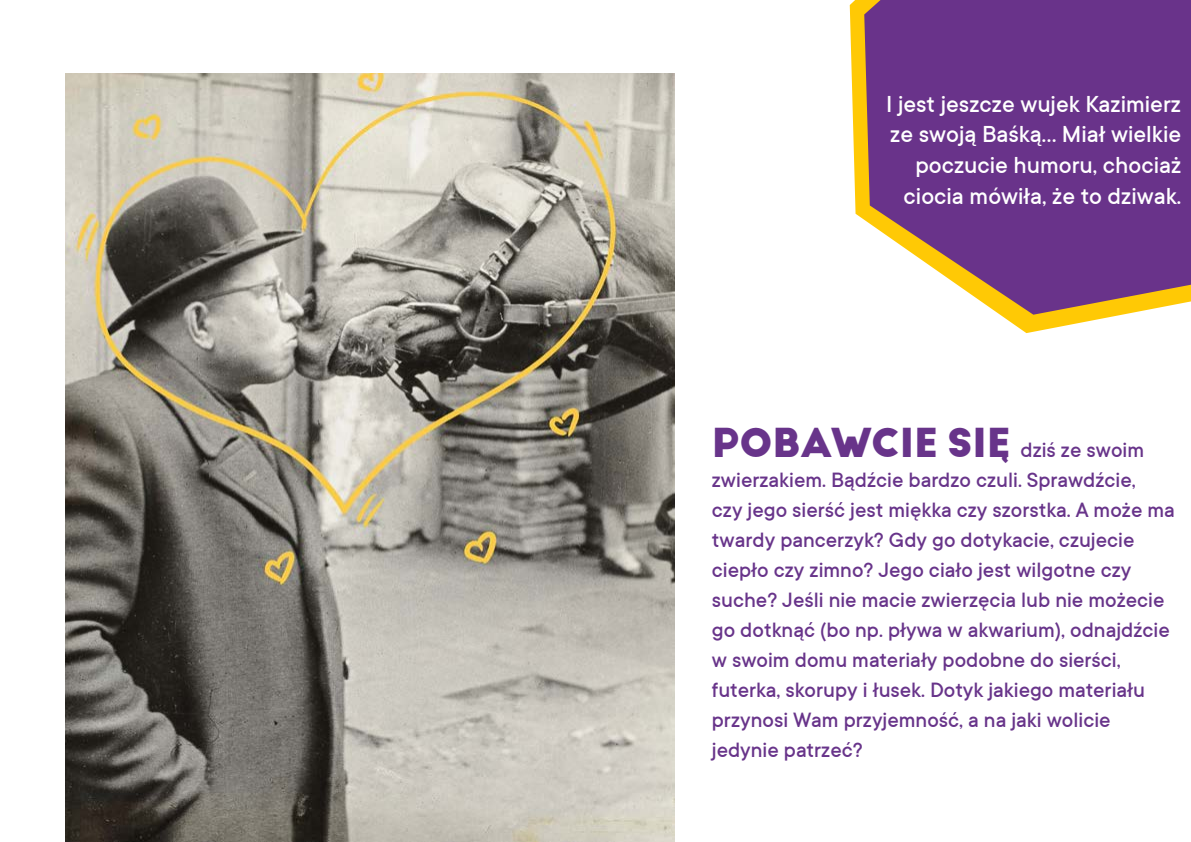
<style>
.page{position:relative;width:1191px;height:842px;background:#fff}
.page>*{position:absolute;margin:0;border:0;box-sizing:border-box;transform-origin:0 0}
.t1{font:700 39px "Big John PRO";color:#68348a}
.t2{font:500 25.7px/30.8px "TT Commons";color:#fff;text-align:right}
.t3{font:500 23px/30px "TT Commons";color:#68348a}
.s1{font-family:"TT Commons";font-weight:500;font-size:23px}
</style>
<div class="page">
<img style="left:65px;top:74px;width:610px;height:768px">
<svg style="left:849px;top:0;width:271px;height:333px"></svg>
<svg style="left:864px;top:0;width:327px;height:315px;background:#7b498a"></svg>
<p class="t2" style="left:886px;top:88px;width:297px">I jest jeszcze wujek Kazimierz ze swoją Baśką… Miał wielkie poczucie humoru, chociaż ciocia mówiła, że to dziwak.</p>
<h1 class="t1" style="left:712px;top:419px;width:434px">POBAWCIE SIĘ <span class="s1">dziś ze swoim</span></h1>
<p class="t3" style="left:712px;top:465px;width:464px">zwierzakiem. Bądźcie bardzo czuli. Sprawdźcie,<br>czy jego sierść jest miękka czy szorstka. A może ma twardy pancerzyk? Gdy go dotykacie, czujecie ciepło czy zimno? Jego ciało jest wilgotne czy suche? Jeśli nie macie zwierzęcia lub nie możecie go dotknąć (bo np. pływa w akwarium), odnajdźcie w swoim domu materiały podobne do sierści, futerka, skorupy i łusek. Dotyk jakiego materiału przynosi Wam przyjemność, a na jaki wolicie jedynie patrzeć?</p>
</div>
